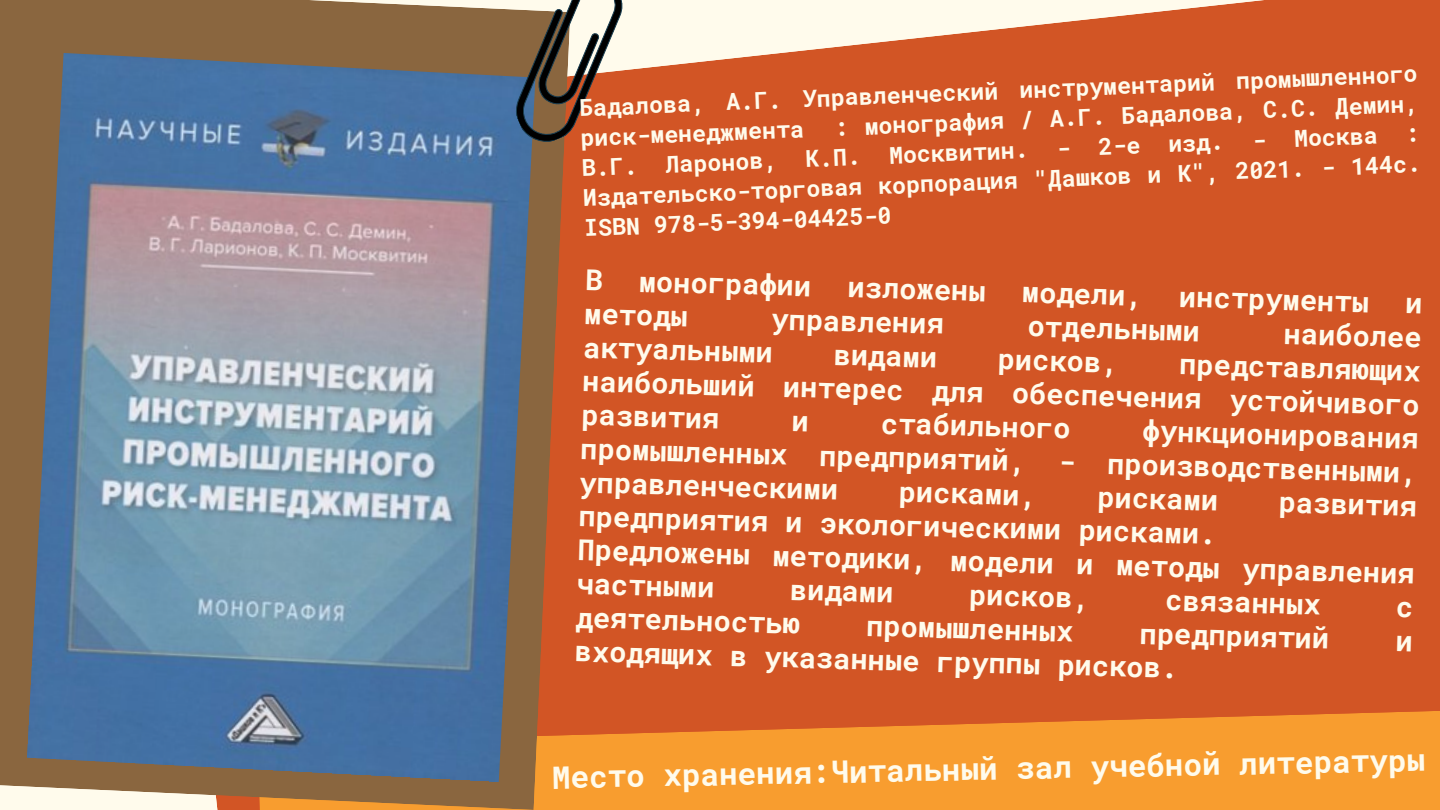
<style>
.page{position:relative;width:1440px;height:810px;background:#fff}
.page>*{position:absolute;margin:0;border:0;box-sizing:border-box;transform-origin:0 0}
.t1{font:700 31px "Roboto Mono";color:#fffbec}
.t2{font:700 28.8px/35.9px "Roboto Mono";color:#fffbec;text-align:justify}
.t3{font:700 23.3px/30.8px "Roboto Mono";color:#fffbec}
</style>
<div class="page">
<div style="left:570px;top:0;width:870px;height:710px;background:#d25525"></div>
<svg style="left:570px;top:710px;width:870px;height:100px;background:#f2932d"></svg>
<svg style="left:0;top:0;width:570px;height:810px;background:#a06f44"></svg>
<img style="left:27px;top:53px;width:508px;height:729px">
<svg style="left:480px;top:0;width:181px;height:151px;background:#9b7967"></svg>
<svg style="left:587px;top:269px;width:15px;height:21px"></svg>
<svg style="left:1407px;top:298px;width:14px;height:16px"></svg>
<svg style="left:793px;top:416px;width:14px;height:15px"></svg>
<svg style="left:1397px;top:601px;width:14px;height:17px"></svg>
<svg style="left:1397px;top:635px;width:14px;height:16px"></svg>
<p class="t3" style="left:579px;top:89px;width:840px;line-height:32px;rotate:-2deg">Бадалова, А.Г. Управленческий инструментарий промышленного риск-менеджмента</p>
<p class="t3" style="left:580px;top:118px;width:840px;text-align:justify;text-indent:254px;rotate:-2deg">: монография / А.Г. Бадалова, С.С. Демин, В.Г. Ларонов, К.П. Москвитин. - 2-е изд. - Москва :<br>Издательско-торговая корпорация "Дашков и К", 2021. - 144с.<br>ISBN 978-5-394-04425-0</p>
<p class="t2" style="left:640px;top:262px;width:174px;rotate:2deg">монографии</p>
<p class="t2" style="left:849px;top:268px;width:140px;rotate:2deg">изложены</p>
<p class="t2" style="left:1023px;top:273px;width:122px;rotate:2deg">модели,</p>
<p class="t2" style="left:1180px;top:277px;width:191px;rotate:2deg">инструменты</p>
<p class="t2" style="left:585px;top:294px;width:105px;rotate:2deg">методы</p>
<p class="t2" style="left:772px;top:299px;width:174px;rotate:2deg">управления</p>
<p class="t2" style="left:1028px;top:307px;width:174px;rotate:2deg">отдельными</p>
<p class="t2" style="left:1285px;top:314px;width:140px;rotate:2deg">наиболее</p>
<p class="t2" style="left:584px;top:328px;width:191px;rotate:2deg">актуальными</p>
<p class="t2" style="left:835px;top:335px;width:105px;rotate:2deg">видами</p>
<p class="t2" style="left:999px;top:340px;width:122px;rotate:2deg">рисков,</p>
<p class="t2" style="left:585px;top:324px;width:839px;text-indent:596px;rotate:2deg">представляющих наибольший интерес для обеспечения устойчивого развития</p>
<p class="t2" style="left:882px;top:404px;width:191px;rotate:2deg">стабильного</p>
<p class="t2" style="left:583px;top:392px;width:839px;line-height:35.6px;text-indent:561px;rotate:2deg">функционирования промышленных предприятий, - производственными, управленческими</p>
<p class="t2" style="left:900px;top:472px;width:140px;rotate:2deg">рисками,</p>
<p class="t2" style="left:1098px;top:478px;width:122px;rotate:2deg">рисками</p>
<p class="t2" style="left:1280px;top:483px;width:140px;rotate:2deg">развития</p>
<p class="t2" style="left:579px;top:495px;width:640px;rotate:2deg">предприятия и экологическими рисками.</p>
<p class="t2" style="left:579px;top:528px;width:839px;rotate:2deg">Предложены методики, модели и методы управления частными</p>
<p class="t2" style="left:791px;top:570px;width:105px;rotate:2deg">видами</p>
<p class="t2" style="left:970px;top:575px;width:122px;rotate:2deg">рисков,</p>
<p class="t2" style="left:1166px;top:581px;width:157px;rotate:2deg">связанных</p>
<p class="t2" style="left:577px;top:598px;width:226px;rotate:2deg">деятельностью</p>
<p class="t2" style="left:867px;top:606px;width:209px;rotate:2deg">промышленных</p>
<p class="t2" style="left:1140px;top:614px;width:191px;rotate:2deg">предприятий</p>
<p class="t2" style="left:576px;top:630px;width:605px;rotate:2deg">входящих в указанные группы рисков.</p>
<p class="t1" style="left:552px;top:755px;width:875px;rotate:-1deg">Место хранения:Читальный зал учебной литературы</p>
</div>
